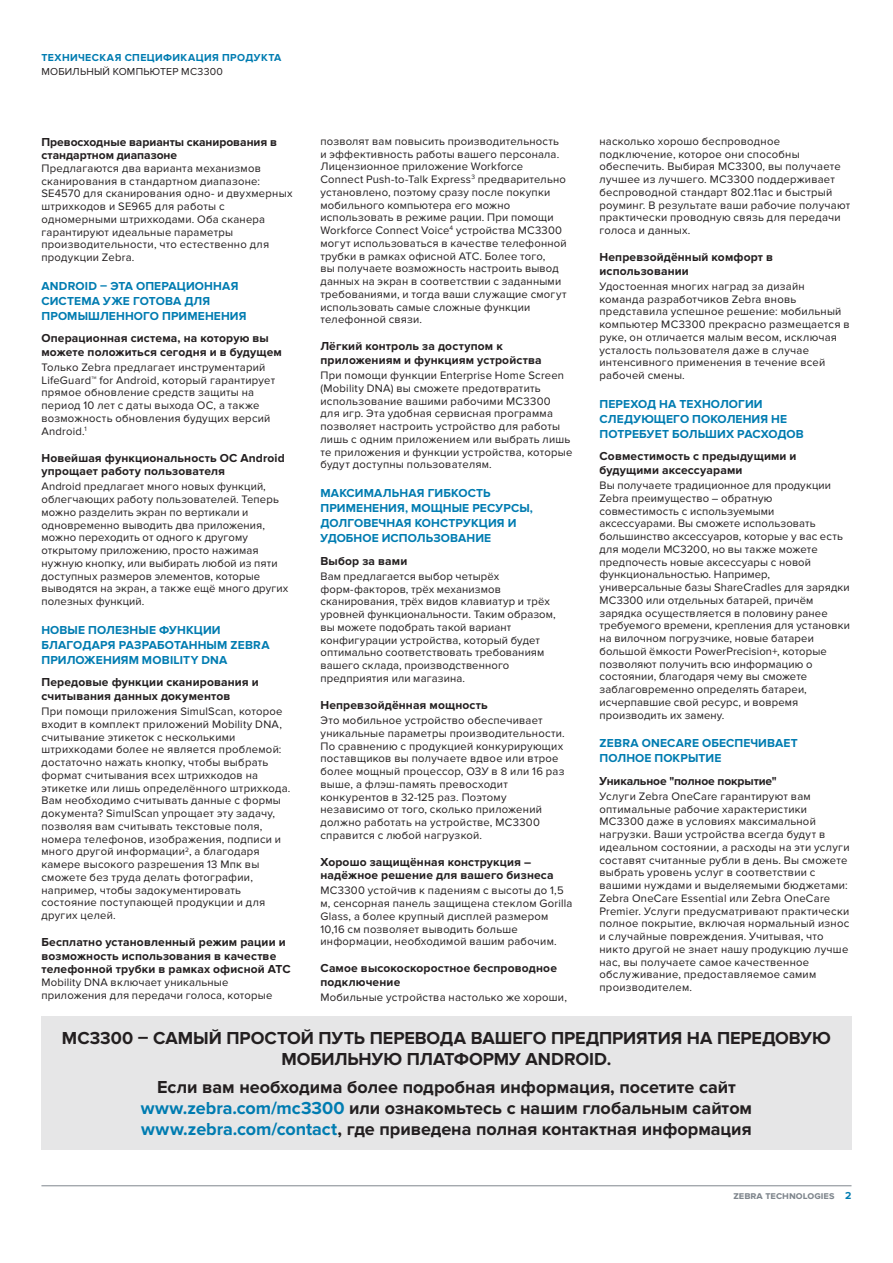
<style>
.page{position:relative;width:893px;height:1263px;background:#fff}
.page>*{position:absolute;margin:0;border:0;box-sizing:border-box;transform-origin:0 0}
.t1{font:700 18px/21px "Proxima Nova";letter-spacing:-.005em;color:#231f20;text-align:center}
.t2{font:700 12px/13.5px "Proxima Nova";letter-spacing:.01em;color:#231f20}
.t3{font:700 12px/15px "Proxima Nova";letter-spacing:.01em;color:#007cb1}
.t4{font:700 12px "Proxima Nova";letter-spacing:-.01em;color:#231f20}
.t5{font:11.25px/12.8px "Proxima Nova";letter-spacing:.02em;color:#231f20}
.t6{font:700 10.5px "Proxima Nova";letter-spacing:.04em;color:#007cb1}
.t7{font:10.5px "Proxima Nova";letter-spacing:.02em;color:#231f20}
.t8{font:700 10.5px "Proxima Nova";color:#7f868d}
.s1{color:#007cb1}
</style>
<div class="page">
<div style="left:41px;top:1016px;width:810px;height:134px;background:#e6e6e7"></div>
<hr style="left:41px;top:1185px;width:810px;height:1px;background:#7f868d">
<p class="t6" style="left:41px;top:52px;width:241px">ТЕХНИЧЕСКАЯ СПЕЦИФИКАЦИЯ ПРОДУКТА</p>
<p class="t7" style="left:41px;top:67px;width:183px">МОБИЛЬНЫЙ КОМПЬЮТЕР MC3300</p>
<p class="t5" style="left:599px;top:135px;width:252px">насколько хорошо беспроводное подключение, которое они способны обеспечить. Выбирая MC3300, вы получаете лучшее из лучшего. MC3300 поддерживает беспроводной стандарт 802.11ac и быстрый роуминг. В результате ваши рабочие получают практически проводную связь для передачи голоса и данных.</p>
<p class="t2" style="left:599px;top:251px;width:175px">Непревзойдённый комфорт в использовании</p>
<p class="t5" style="left:599px;top:280px;width:252px">Удостоенная многих наград за дизайн команда разработчиков Zebra вновь представила успешное решение: мобильный компьютер MC3300 прекрасно размещается в руке, он отличается малым весом, исключая усталость пользователя даже в случае интенсивного применения в течение всей рабочей смены.</p>
<p class="t3" style="left:599px;top:396px;width:206px">ПЕРЕХОД НА ТЕХНОЛОГИИ<br>СЛЕДУЮЩЕГО ПОКОЛЕНИЯ НЕ<br>ПОТРЕБУЕТ БОЛЬШИХ РАСХОДОВ</p>
<p class="t2" style="left:599px;top:450px;width:199px">Совместимость с предыдущими и будущими аксессуарами</p>
<p class="t5" style="left:599px;top:479px;width:252px">Вы получаете традиционное для продукции Zebra преимущество – обратную совместимость с используемыми аксессуарами. Вы сможете использовать большинство аксессуаров, которые у вас есть для модели MC3200, но вы также можете предпочесть новые аксессуары с новой функциональностью. Например, универсальные базы ShareCradles для зарядки MC3300 или отдельных батарей, причём зарядка осуществляется в половину ранее требуемого времени, крепления для установки на вилочном погрузчике, новые батареи большой ёмкости PowerPrecision+, которые позволяют получить всю информацию о состоянии, благодаря чему вы сможете заблаговременно определять батареи, исчерпавшие свой ресурс, и вовремя производить их замену.</p>
<p class="t3" style="left:599px;top:736px;width:200px">ZEBRA ONECARE ОБЕСПЕЧИВАЕТ<br>ПОЛНОЕ ПОКРЫТИЕ</p>
<p class="t4" style="left:599px;top:775px;width:179px">Уникальное "полное покрытие"</p>
<p class="t5" style="left:599px;top:790px;width:252px">Услуги Zebra OneCare гарантируют вам оптимальные рабочие характеристики MC3300 даже в условиях максимальной нагрузки. Ваши устройства всегда будут в идеальном состоянии, а расходы на эти услуги составят считанные рубли в день. Вы сможете выбрать уровень услуг в соответствии с вашими нуждами и выделяемыми бюджетами:<br>Zebra OneCare Essential или Zebra OneCare Premier. Услуги предусматривают практически полное покрытие, включая нормальный износ и случайные повреждения. Учитывая, что никто другой не знает нашу продукцию лучше нас, вы получаете самое качественное обслуживание, предоставляемое самим производителем.</p>
<h1 class="t1" style="left:62px;top:1028px;width:771px">MC3300 – САМЫЙ ПРОСТОЙ ПУТЬ ПЕРЕВОДА ВАШЕГО ПРЕДПРИЯТИЯ НА ПЕРЕДОВУЮ<br>МОБИЛЬНУЮ ПЛАТФОРМУ ANDROID.</h1>
<h1 class="t1" style="left:141px;top:1076px;width:613px">Если вам необходима более подробная информация, посетите сайт <span class="s1">www.zebra.com/mc3300</span> или ознакомьтесь с нашим глобальным сайтом <span class="s1">www.zebra.com/contact</span>, где приведена полная контактная информация</h1>
<p class="t2" style="left:41px;top:135px;width:237px">Превосходные варианты сканирования в стандартном диапазоне</p>
<p class="t5" style="left:41px;top:162px;width:253px">Предлагаются два варианта механизмов сканирования в стандартном диапазоне:<br>SE4570 для сканирования одно- и двухмерных штрихкодов и SE965 для работы с одномерными штрихкодами. Оба сканера гарантируют идеальные параметры производительности, что естественно для продукции Zebra.</p>
<p class="t3" style="left:41px;top:278px;width:207px">ANDROID – ЭТА ОПЕРАЦИОННАЯ<br>СИСТЕМА УЖЕ ГОТОВА ДЛЯ<br>ПРОМЫШЛЕННОГО ПРИМЕНЕНИЯ</p>
<p class="t2" style="left:41px;top:332px;width:242px">Операционная система, на которую вы можете положиться сегодня и в будущем</p>
<p class="t5" style="left:41px;top:361px;width:235px">Только Zebra предлагает инструментарий LifeGuard™ for Android, который гарантирует прямое обновление средств защиты на период 10 лет с даты выхода ОС, а также возможность обновления будущих версий Android.<sup>1</sup></p>
<p class="t2" style="left:41px;top:451px;width:245px">Новейшая функциональность ОС Android упрощает работу пользователя</p>
<p class="t5" style="left:41px;top:480px;width:248px">Android предлагает много новых функций, облегчающих работу пользователей. Теперь можно разделить экран по вертикали и одновременно выводить два приложения, можно переходить от одного к другому открытому приложению, просто нажимая нужную кнопку, или выбирать любой из пяти доступных размеров элементов, которые выводятся на экран, а также ещё много других полезных функций.</p>
<p class="t3" style="left:41px;top:622px;width:230px">НОВЫЕ ПОЛЕЗНЫЕ ФУНКЦИИ<br>БЛАГОДАРЯ РАЗРАБОТАННЫМ ZEBRA<br>ПРИЛОЖЕНИЯМ MOBILITY DNA</p>
<p class="t2" style="left:41px;top:676px;width:219px">Передовые функции сканирования и считывания данных документов</p>
<p class="t5" style="left:41px;top:705px;width:250px">При помощи приложения SimulScan, которое входит в комплект приложений Mobility DNA, считывание этикеток с несколькими штрихкодами более не является проблемой: достаточно нажать кнопку, чтобы выбрать формат считывания всех штрихкодов на этикетке или лишь определённого штрихкода.<br>Вам необходимо считывать данные с формы документа? SimulScan упрощает эту задачу, позволяя вам считывать текстовые поля, номера телефонов, изображения, подписи и много другой информации<sup>2</sup>, а благодаря камере высокого разрешения 13 Мпк вы сможете без труда делать фотографии, например, чтобы задокументировать состояние поступающей продукции и для других целей.</p>
<p class="t2" style="left:41px;top:935px;width:251px">Бесплатно установленный режим рации и возможность использования в качестве телефонной трубки в рамках офисной АТС</p>
<p class="t5" style="left:41px;top:976px;width:232px">Mobility DNA включает уникальные приложения для передачи голоса, которые</p>
<p class="t5" style="left:320px;top:135px;width:248px">позволят вам повысить производительность и эффективность работы вашего персонала.<br>Лицензионное приложение Workforce Connect Push-to-Talk Express<sup>3</sup> предварительно установлено, поэтому сразу после покупки мобильного компьютера его можно использовать в режиме рации. При помощи Workforce Connect Voice<sup>4</sup> устройства MC3300 могут использоваться в качестве телефонной трубки в рамках офисной АТС. Более того,<br>вы получаете возможность настроить вывод данных на экран в соответствии с заданными требованиями, и тогда ваши служащие смогут использовать самые сложные функции телефонной связи.</p>
<p class="t2" style="left:320px;top:340px;width:223px">Лёгкий контроль за доступом к приложениям и функциям устройства</p>
<p class="t5" style="left:320px;top:369px;width:254px">При помощи функции Enterprise Home Screen (Mobility DNA) вы сможете предотвратить использование вашими рабочими MC3300 для игр. Эта удобная сервисная программа позволяет настроить устройство для работы лишь с одним приложением или выбрать лишь те приложения и функции устройства, которые будут доступны пользователям.</p>
<p class="t3" style="left:320px;top:486px;width:214px">МАКСИМАЛЬНАЯ ГИБКОСТЬ<br>ПРИМЕНЕНИЯ, МОЩНЫЕ РЕСУРСЫ,<br>ДОЛГОВЕЧНАЯ КОНСТРУКЦИЯ И<br>УДОБНОЕ ИСПОЛЬЗОВАНИЕ</p>
<p class="t2" style="left:320px;top:554px;width:88px">Выбор за вами</p>
<p class="t5" style="left:320px;top:570px;width:237px">Вам предлагается выбор четырёх форм-факторов, трёх механизмов сканирования, трёх видов клавиатур и трёх уровней функциональности. Таким образом, вы можете подобрать такой вариант конфигурации устройства, который будет оптимально соответствовать требованиям вашего склада, производственного предприятия или магазина.</p>
<p class="t2" style="left:320px;top:698px;width:169px">Непревзойдённая мощность</p>
<p class="t5" style="left:320px;top:714px;width:246px">Это мобильное устройство обеспечивает уникальные параметры производительности.<br>По сравнению с продукцией конкурирующих поставщиков вы получаете вдвое или втрое более мощный процессор, ОЗУ в 8 или 16 раз выше, а флэш-память превосходит конкурентов в 32-125 раз. Поэтому независимо от того, сколько приложений должно работать на устройстве, MC3300 справится с любой нагрузкой.</p>
<p class="t2" style="left:320px;top:855px;width:235px">Хорошо защищённая конструкция – надёжное решение для вашего бизнеса</p>
<p class="t5" style="left:320px;top:884px;width:254px">MC3300 устойчив к падениям с высоты до 1,5 м, сенсорная панель защищена стеклом Gorilla Glass, а более крупный дисплей размером 10,16 см позволяет выводить больше информации, необходимой вашим рабочим.</p>
<p class="t2" style="left:320px;top:962px;width:238px">Самое высокоскоростное беспроводное подключение</p>
<p class="t5" style="left:320px;top:991px;width:248px">Мобильные устройства настолько же хороши,</p>
<p class="t8" style="left:733px;top:1190px;width:120px">zebra technologies <span class="s1">2</span></p>
</div>
